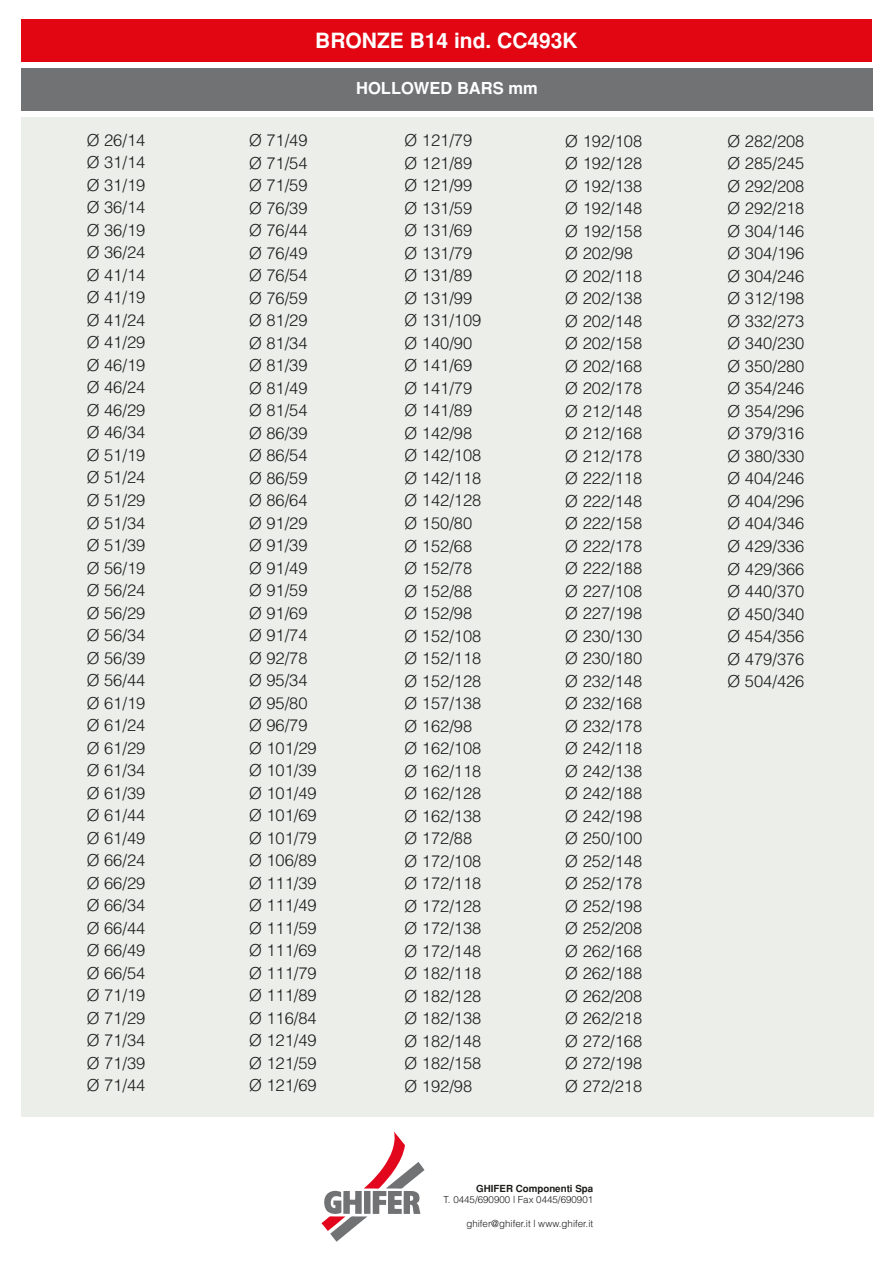
<style>
.page{position:relative;width:893px;height:1263px;background:#fff}
.page>*{position:absolute;margin:0;border:0;box-sizing:border-box;transform-origin:0 0}
.t1{font:700 21px "Helvetica";color:#fff}
.t2{font:300 16.5px/22.5px "Helvetica";color:#1d1d1b}
.t3{font:700 16.5px "Helvetica";color:#fff}
.t4{font:300 9.75px "Helvetica";color:#1d1d1b}
.t5{font:700 9.75px "Helvetica";color:#1d1d1b}
</style>
<div class="page">
<div style="left:21px;top:68px;width:852px;height:42px;background:#717274"></div>
<div style="left:21px;top:117px;width:853px;height:999px;background:#eceeea"></div>
<div style="left:21px;top:19px;width:851px;height:43px;background:#e20613"></div>
<svg style="left:322px;top:1131px;width:102px;height:111px"></svg>
<p class="t1" style="left:315px;top:28px;width:264px">BRONZE B14 ind. CC493K</p>
<p class="t3" style="left:356px;top:79px;width:183px">HOLLOWED BARS mm</p>
<p class="t2" style="left:87px;top:128px;width:60px;text-align:justify">Ø 26/14<br>Ø 31/14<br>Ø 31/19<br>Ø 36/14<br>Ø 36/19<br>Ø 36/24<br>Ø 41/14<br>Ø 41/19<br>Ø 41/24<br>Ø 41/29<br>Ø 46/19<br>Ø 46/24<br>Ø 46/29<br>Ø 46/34<br>Ø 51/19<br>Ø 51/24<br>Ø 51/29<br>Ø 51/34<br>Ø 51/39<br>Ø 56/19<br>Ø 56/24<br>Ø 56/29<br>Ø 56/34<br>Ø 56/39<br>Ø 56/44<br>Ø 61/19<br>Ø 61/24<br>Ø 61/29<br>Ø 61/34<br>Ø 61/39<br>Ø 61/44<br>Ø 61/49<br>Ø 66/24<br>Ø 66/29<br>Ø 66/34<br>Ø 66/44<br>Ø 66/49<br>Ø 66/54<br>Ø 71/19<br>Ø 71/29<br>Ø 71/34<br>Ø 71/39<br>Ø 71/44</p>
<p class="t2" style="left:249px;top:129px;width:69px">Ø 71/49<br>Ø 71/54<br>Ø 71/59<br>Ø 76/39<br>Ø 76/44<br>Ø 76/49<br>Ø 76/54<br>Ø 76/59<br>Ø 81/29<br>Ø 81/34<br>Ø 81/39<br>Ø 81/49<br>Ø 81/54<br>Ø 86/39<br>Ø 86/54<br>Ø 86/59<br>Ø 86/64<br>Ø 91/29<br>Ø 91/39<br>Ø 91/49<br>Ø 91/59<br>Ø 91/69<br>Ø 91/74<br>Ø 92/78<br>Ø 95/34<br>Ø 95/80<br>Ø 96/79<br>Ø 101/29<br>Ø 101/39<br>Ø 101/49<br>Ø 101/69<br>Ø 101/79<br>Ø 106/89<br>Ø 111/39<br>Ø 111/49<br>Ø 111/59<br>Ø 111/69<br>Ø 111/79<br>Ø 111/89<br>Ø 116/84<br>Ø 121/49<br>Ø 121/59<br>Ø 121/69</p>
<p class="t2" style="left:404px;top:129px;width:78px">Ø 121/79<br>Ø 121/89<br>Ø 121/99<br>Ø 131/59<br>Ø 131/69<br>Ø 131/79<br>Ø 131/89<br>Ø 131/99<br>Ø 131/109<br>Ø 140/90<br>Ø 141/69<br>Ø 141/79<br>Ø 141/89<br>Ø 142/98<br>Ø 142/108<br>Ø 142/118<br>Ø 142/128<br>Ø 150/80<br>Ø 152/68<br>Ø 152/78<br>Ø 152/88<br>Ø 152/98<br>Ø 152/108<br>Ø 152/118<br>Ø 152/128<br>Ø 157/138<br>Ø 162/98<br>Ø 162/108<br>Ø 162/118<br>Ø 162/128<br>Ø 162/138<br>Ø 172/88<br>Ø 172/108<br>Ø 172/118<br>Ø 172/128<br>Ø 172/138<br>Ø 172/148<br>Ø 182/118<br>Ø 182/128<br>Ø 182/138<br>Ø 182/148<br>Ø 182/158<br>Ø 192/98</p>
<p class="t2" style="left:565px;top:129px;width:78px">Ø 192/108<br>Ø 192/128<br>Ø 192/138<br>Ø 192/148<br>Ø 192/158<br>Ø 202/98<br>Ø 202/118<br>Ø 202/138<br>Ø 202/148<br>Ø 202/158<br>Ø 202/168<br>Ø 202/178<br>Ø 212/148<br>Ø 212/168<br>Ø 212/178<br>Ø 222/118<br>Ø 222/148<br>Ø 222/158<br>Ø 222/178<br>Ø 222/188<br>Ø 227/108<br>Ø 227/198<br>Ø 230/130<br>Ø 230/180<br>Ø 232/148<br>Ø 232/168<br>Ø 232/178<br>Ø 242/118<br>Ø 242/138<br>Ø 242/188<br>Ø 242/198<br>Ø 250/100<br>Ø 252/148<br>Ø 252/178<br>Ø 252/198<br>Ø 252/208<br>Ø 262/168<br>Ø 262/188<br>Ø 262/208<br>Ø 262/218<br>Ø 272/168<br>Ø 272/198<br>Ø 272/218</p>
<p class="t2" style="left:727px;top:129px;width:78px;text-align:justify">Ø 282/208<br>Ø 285/245<br>Ø 292/208<br>Ø 292/218<br>Ø 304/146<br>Ø 304/196<br>Ø 304/246<br>Ø 312/198<br>Ø 332/273<br>Ø 340/230<br>Ø 350/280<br>Ø 354/246<br>Ø 354/296<br>Ø 379/316<br>Ø 380/330<br>Ø 404/246<br>Ø 404/296<br>Ø 404/346<br>Ø 429/336<br>Ø 429/366<br>Ø 440/370<br>Ø 450/340<br>Ø 454/356<br>Ø 479/376<br>Ø 504/426</p>
<p class="t5" style="left:476px;top:1182px;width:119px">GHIFER Componenti Spa</p>
<p class="t4" style="left:444px;top:1194px;width:151px">T. 0445/690900 | Fax 0445/690901</p>
<p class="t4" style="left:466px;top:1217px;width:128px">ghifer@ghifer.it | www.ghifer.it</p>
</div>
